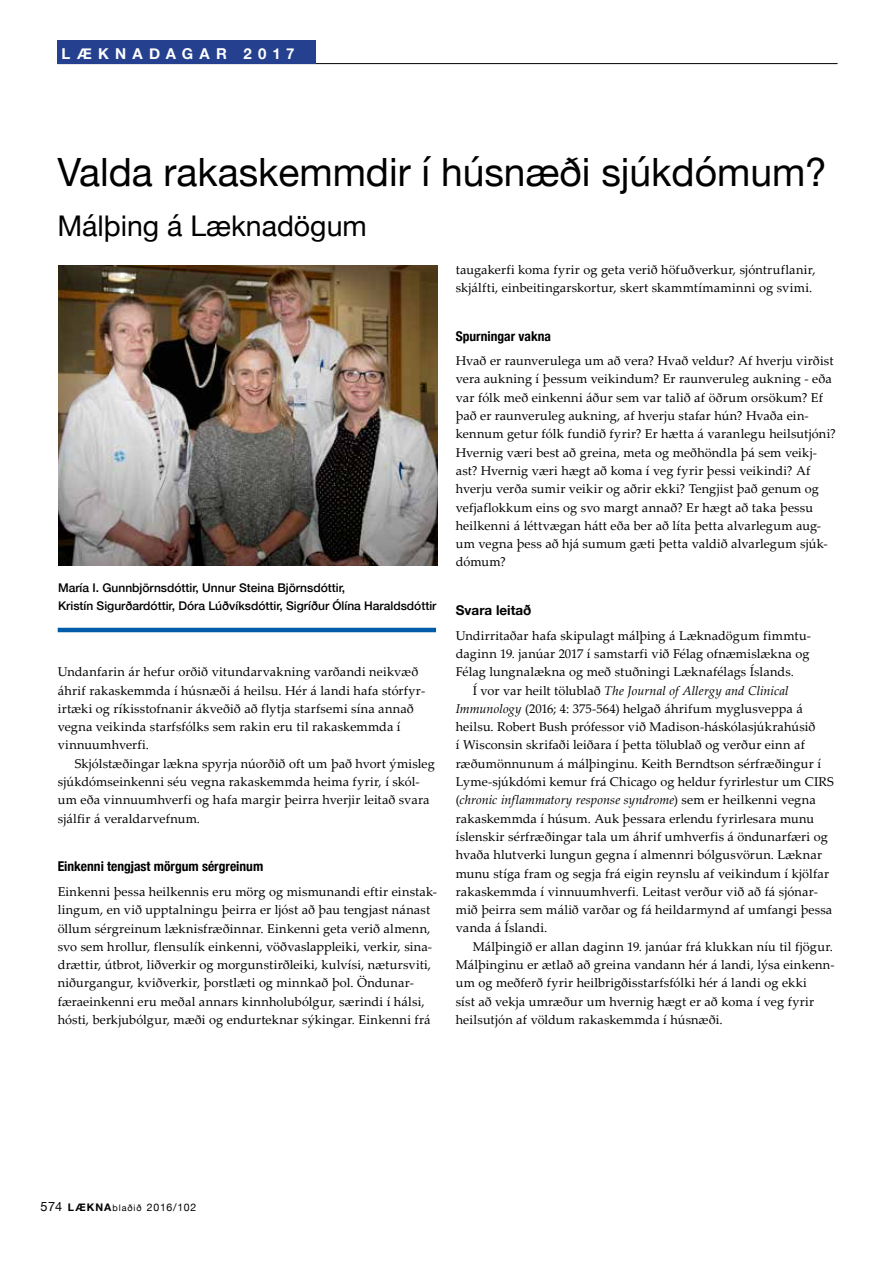
<style>
.page{position:relative;width:893px;height:1263px;background:#fff}
.page>*{position:absolute;margin:0;border:0;box-sizing:border-box;transform-origin:0 0}
.t1{font:39px "Helvetica Neue";color:#000}
.t2{font:28.5px "Helvetica Neue";color:#000}
.t3{font:700 15px "Helvetica Neue";letter-spacing:.415em;color:#fff}
.t4{font:700 condensed 13.5px "Helvetica Neue";color:#000}
.t5{font:700 13.5px "Helvetica Neue";color:#000}
.t6{font:12.75px/18.3px "Palatino Linotype";letter-spacing:.01em;color:#000}
.t7{font:italic 12.75px "Palatino Linotype";letter-spacing:.005em;color:#000}
.t8{font:500 12px/18px "Helvetica Neue";color:#000}
.t9{font:10.5px "Helvetica Neue";letter-spacing:.07em;color:#000}
.s1{font-style:normal}
.s2{font-style:italic}
.s3{font-size:12.75px}
.s4{font-weight:700}
.s5{font-size:9px}
</style>
<div class="page">
<hr style="left:57px;top:63px;width:781px;height:1px;background:#000">
<div style="left:57px;top:40px;width:259px;height:23px;background:#25408f"></div>
<img style="left:58px;top:266px;width:380px;height:299px">
<hr style="left:58px;top:628px;width:378px;height:4px;background:#005baa">
<p class="t3" style="left:62px;top:42px;width:234px">LÆKNADAGAR 2017</p>
<h1 class="t1" style="left:57px;top:144px;width:771px">Valda rakaskemmdir í húsnæði sjúkdómum?</h1>
<h2 class="t2" style="left:57px;top:206px;width:311px">Málþing á Læknadögum</h2>
<p class="t8" style="left:58px;top:578px;width:380px">María I. Gunnbjörnsdóttir, Unnur Steina Björnsdóttir,<br>Kristín Sigurðardóttir, Dóra Lúðvíksdóttir, Sigríður Ólína Haraldsdóttir</p>
<p class="t6" style="left:58px;top:662px;width:369px">Undanfarin ár hefur orðið vitundarvakning varðandi neikvæð áhrif rakaskemmda í húsnæði á heilsu. Hér á landi hafa stórfyr&shy;irtæki og ríkisstofnanir ákveðið að flytja starfsemi sína annað vegna veikinda starfsfólks sem rakin eru til rakaskemmda í vinnuumhverfi.</p>
<p class="t6" style="left:58px;top:754px;width:379px;text-indent:17px">Skjólstæðingar lækna spyrja núorðið oft um það hvort ýmisleg sjúkdómseinkenni séu vegna rakaskemmda heima fyrir, í skól&shy;um eða vinnuumhverfi og hafa margir þeirra hverjir leitað svara sjálfir á veraldarvefnum.</p>
<p class="t4" style="left:58px;top:855px;width:207px">Einkenni tengjast mörgum sérgreinum</p>
<p class="t6" style="left:58px;top:882px;width:381px">Einkenni þessa heilkennis eru mörg og mismunandi eftir einstak&shy;lingum, en við upptalningu þeirra er ljóst að þau tengjast nánast öllum sérgreinum læknisfræðinnar. Einkenni geta verið almenn, svo sem hrollur, flensulík einkenni, vöðvaslappleiki, verkir, sina&shy;drættir, útbrot, liðverkir og morgunstirðleiki, kulvísi, nætursviti, niðurgangur, kviðverkir, þorstlæti og minnkað þol. Öndunar&shy;færaeinkenni eru meðal annars kinnholubólgur, særindi í hálsi, hósti, berkjubólgur, mæði og endurteknar sýkingar. Einkenni frá</p>
<p class="t6" style="left:456px;top:260px;width:361px">taugakerfi koma fyrir og geta verið höfuðverkur, sjóntruflanir, skjálfti, einbeitingarskortur, skert skammtímaminni og svimi.</p>
<p class="t4" style="left:456px;top:324px;width:97px">Spurningar vakna</p>
<p class="t6" style="left:456px;top:351px;width:381px">Hvað er raunverulega um að vera? Hvað veldur? Af hverju virðist vera aukning í þessum veikindum? Er raunveruleg aukning - eða var fólk með einkenni áður sem var talið af öðrum orsökum? Ef það er raunveruleg aukning, af hverju stafar hún? Hvaða ein&shy;kennum getur fólk fundið fyrir? Er hætta á varanlegu heilsutjóni?<br>Hvernig væri best að greina, meta og meðhöndla þá sem veikj&shy;ast? Hvernig væri hægt að koma í veg fyrir þessi veikindi? Af hverju verða sumir veikir og aðrir ekki? Tengjist það genum og vefjaflokkum eins og svo margt annað? Er hægt að taka þessu heilkenni á léttvægan hátt eða ber að líta þetta alvarlegum aug&shy;um vegna þess að hjá sumum gæti þetta valdið alvarlegum sjúk&shy;dómum?</p>
<p class="t5" style="left:456px;top:600px;width:77px">Svara leitað</p>
<p class="t6" style="left:456px;top:626px;width:357px">Undirritaðar hafa skipulagt málþing á Læknadögum fimmtu-</p>
<p class="t6" style="left:456px;top:644px;width:355px">daginn 19. janúar 2017 í samstarfi við Félag ofnæmislækna og</p>
<p class="t6" style="left:456px;top:662px;width:340px">Félag lungnalækna og með stuðningi Læknafélags Íslands.</p>
<p class="t7" style="left:473px;top:681px;width:317px"><span class="s1">Í vor var heilt tölublað</span> The Journal of Allergy and Clinical</p>
<p class="t6" style="left:456px;top:699px;width:348px"><span class="s2">Immunology</span> (2016; 4: 375-564) helgað áhrifum myglusveppa á</p>
<p class="t6" style="left:456px;top:717px;width:361px">heilsu. Robert Bush prófessor við Madison-háskólasjúkrahúsið</p>
<p class="t6" style="left:456px;top:735px;width:351px">í Wisconsin skrifaði leiðara í þetta tölublað og verður einn af</p>
<p class="t6" style="left:456px;top:754px;width:367px">ræðumönnunum á málþinginu. Keith Berndtson sérfræðingur í</p>
<p class="t6" style="left:456px;top:772px;width:380px">Lyme-sjúkdómi kemur frá Chicago og heldur fyrirlestur um CIRS</p>
<p class="t7" style="left:456px;top:791px;width:361px"><span class="s1">(</span>chronic inflammatory response syndrome<span class="s1">) sem er heilkenni vegna</span></p>
<p class="t6" style="left:456px;top:809px;width:360px">rakaskemmda í húsum. Auk þessara erlendu fyrirlesara munu</p>
<p class="t6" style="left:456px;top:827px;width:374px">íslenskir sérfræðingar tala um áhrif umhverfis á öndunarfæri og</p>
<p class="t6" style="left:456px;top:845px;width:368px">hvaða hlutverki lungun gegna í almennri bólgusvörun. Læknar</p>
<p class="t6" style="left:456px;top:863px;width:375px">munu stíga fram og segja frá eigin reynslu af veikindum í kjölfar</p>
<p class="t6" style="left:456px;top:882px;width:364px">rakaskemmda í vinnuumhverfi. Leitast verður við að fá sjónar-</p>
<p class="t6" style="left:456px;top:900px;width:378px">mið þeirra sem málið varðar og fá heildarmynd af umfangi þessa</p>
<p class="t6" style="left:456px;top:918px;width:93px">vanda á Íslandi.</p>
<p class="t6" style="left:473px;top:937px;width:362px">Málþingið er allan daginn 19. janúar frá klukkan níu til fjögur.</p>
<p class="t6" style="left:456px;top:955px;width:380px">Málþinginu er ætlað að greina vandann hér á landi, lýsa einkenn-</p>
<p class="t6" style="left:456px;top:973px;width:353px">um og meðferð fyrir heilbrigðisstarfsfólki hér á landi og ekki</p>
<p class="t6" style="left:456px;top:992px;width:360px">síst að vekja umræður um hvernig hægt er að koma í veg fyrir</p>
<p class="t6" style="left:456px;top:1010px;width:268px">heilsutjón af völdum rakaskemmda í húsnæði.</p>
<p class="t9" style="left:40px;top:1200px;width:158px"><span class="s3">574</span> <span class="s4">LÆKNA</span><span class="s5">blaðið</span> 2016/102</p>
</div>
